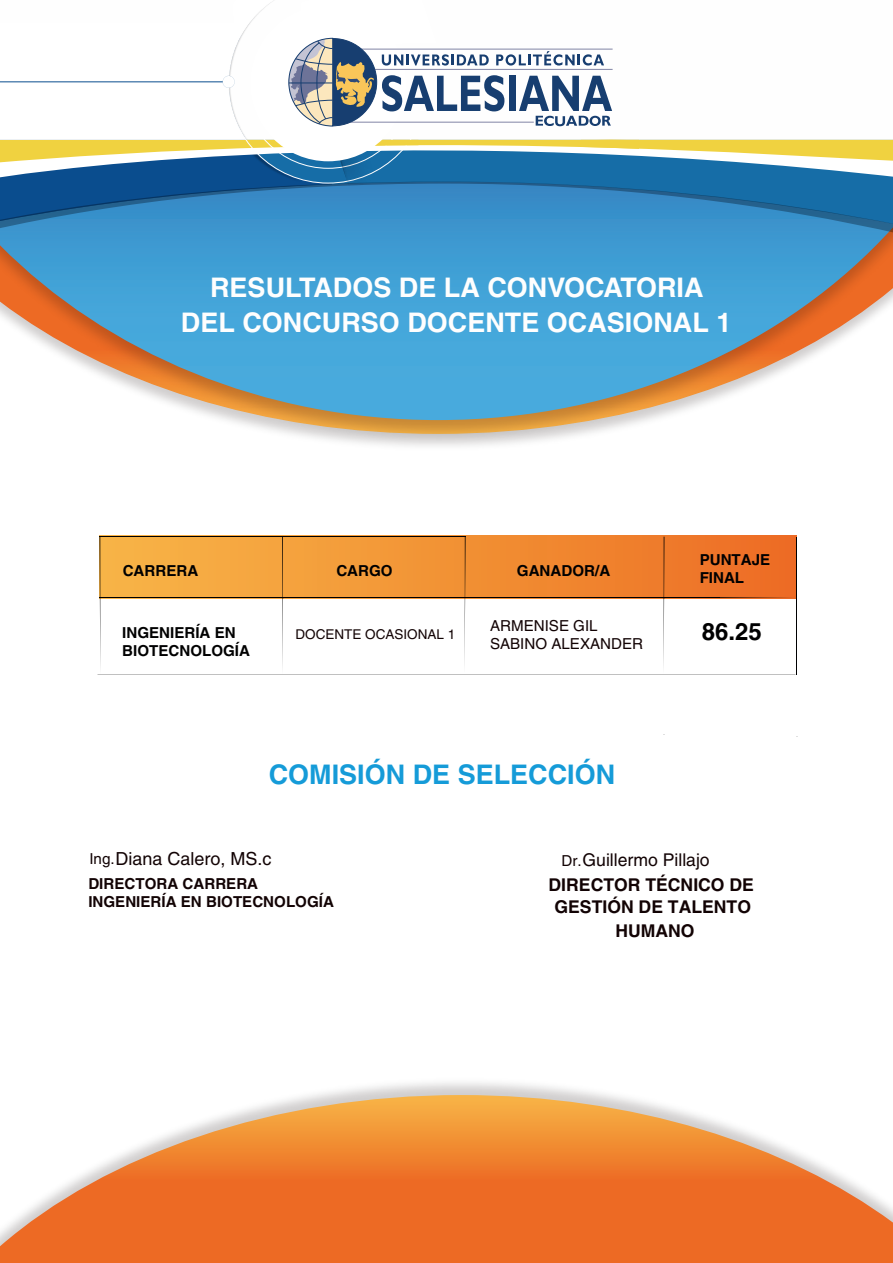
<style>
.page{position:relative;width:893px;height:1263px;background:#fff}
.page>*{position:absolute;margin:0;border:0;box-sizing:border-box;transform-origin:0 0}
.t1{font:700 27px/34.7px "Helvetica LT Std";color:#fefefe;text-align:center}
.t2{font:700 27px "Helvetica LT Std";color:#159bd8}
.t3{font:700 24px "Helvetica LT Std";color:#000001}
.t4{font:18px "Helvetica LT Std";color:#120304}
.t5{font:700 17.55px/25px "Helvetica LT Std";color:#120304}
.t6{font:700 15.15px/18.5px "Helvetica LT Std";color:#000001}
.t7{font:700 15.15px/18.1px "Helvetica LT Std";color:#120304}
.t8{font:15.15px/18.1px "Helvetica LT Std";color:#120304}
.t9{font:13.5px "Helvetica LT Std";color:#120304}
.s1{font-size:15.15px}
.s2{font-weight:400;font-size:15.15px}
.s3{font-weight:400}
</style>
<div class="page">
<div style="left:100px;top:536px;width:696px;height:62px;background:linear-gradient(to right,#f7b647,#ec6c24)"></div>
<svg style="left:0;top:1095px;width:893px;height:168px"></svg>
<img style="left:228px;top:420px;width:420px;height:26px">
<svg style="left:0;top:235px;width:893px;height:185px;background:#76abc6"></svg>
<svg style="left:1px;top:186px;width:892px;height:49px;background:#2f82bb"></svg>
<svg style="left:1px;top:0;width:892px;height:186px"></svg>
<hr style="left:0;top:0;width:1px;height:251px;background:#fff">
<hr style="left:100px;top:536px;width:182px;height:1px;background:#000001">
<hr style="left:283px;top:536px;width:182px;height:1px;background:#000001">
<svg style="left:664px;top:537px;width:1px;height:72px"></svg>
<hr style="left:796px;top:537px;width:1px;height:137px;background:#000001">
<svg style="left:100px;top:537px;width:1px;height:131px"></svg>
<hr style="left:100px;top:597px;width:182px;height:1px;background:#000001">
<svg style="left:282px;top:536px;width:1px;height:132px"></svg>
<hr style="left:283px;top:597px;width:182px;height:1px;background:#000001">
<svg style="left:465px;top:536px;width:1px;height:73px"></svg>
<hr style="left:466px;top:597px;width:254px;height:1px;background:#000001">
<svg style="left:720px;top:597px;width:76px;height:1px"></svg>
<h1 class="t1" style="left:181px;top:270px;width:552px">RESULTADOS DE LA CONVOCATORIA<br>DEL CONCURSO DOCENTE OCASIONAL 1</h1>
<p class="t6" style="left:123px;top:561px;width:77px">CARRERA</p>
<p class="t6" style="left:336px;top:562px;width:58px">CARGO</p>
<p class="t6" style="left:700px;top:550px;width:72px">PUNTAJE<br>FINAL</p>
<p class="t6" style="left:517px;top:561px;width:95px">GANADOR/A</p>
<p class="t8" style="left:490px;top:616px;width:155px">ARMENISE GIL<br>SABINO ALEXANDER</p>
<p class="t6" style="left:122px;top:623px;width:129px">INGENIERÍA EN<br>BIOTECNOLOGÍA</p>
<p class="t9" style="left:295px;top:626px;width:161px">DOCENTE OCASIONAL 1</p>
<h2 class="t3" style="left:702px;top:617px;width:62px">86.25</h2>
<h1 class="t2" style="left:269px;top:758px;width:348px">COMISIÓN DE SELECCIÓN</h1>
<p class="t4" style="left:89px;top:848px;width:184px"><span class="s1">Ing.</span> Diana Calero, MS.c</p>
<p class="t7" style="left:88px;top:874px;width:247px">DIRECTORA CARRERA<br>INGENIERÍA EN BIOTECNOLOGÍA</p>
<p class="t5" style="left:549px;top:847px;width:207px;text-indent:13px"><span class="s2">Dr.</span><span class="s3">Guillermo Pillajo<br></span>DIRECTOR TÉCNICO DE</p>
<p class="t5" style="left:554px;top:894px;width:198px">GESTIÓN DE TALENTO</p>
<p class="t5" style="left:615px;top:917px;width:81px">HUMANO</p>
</div>
